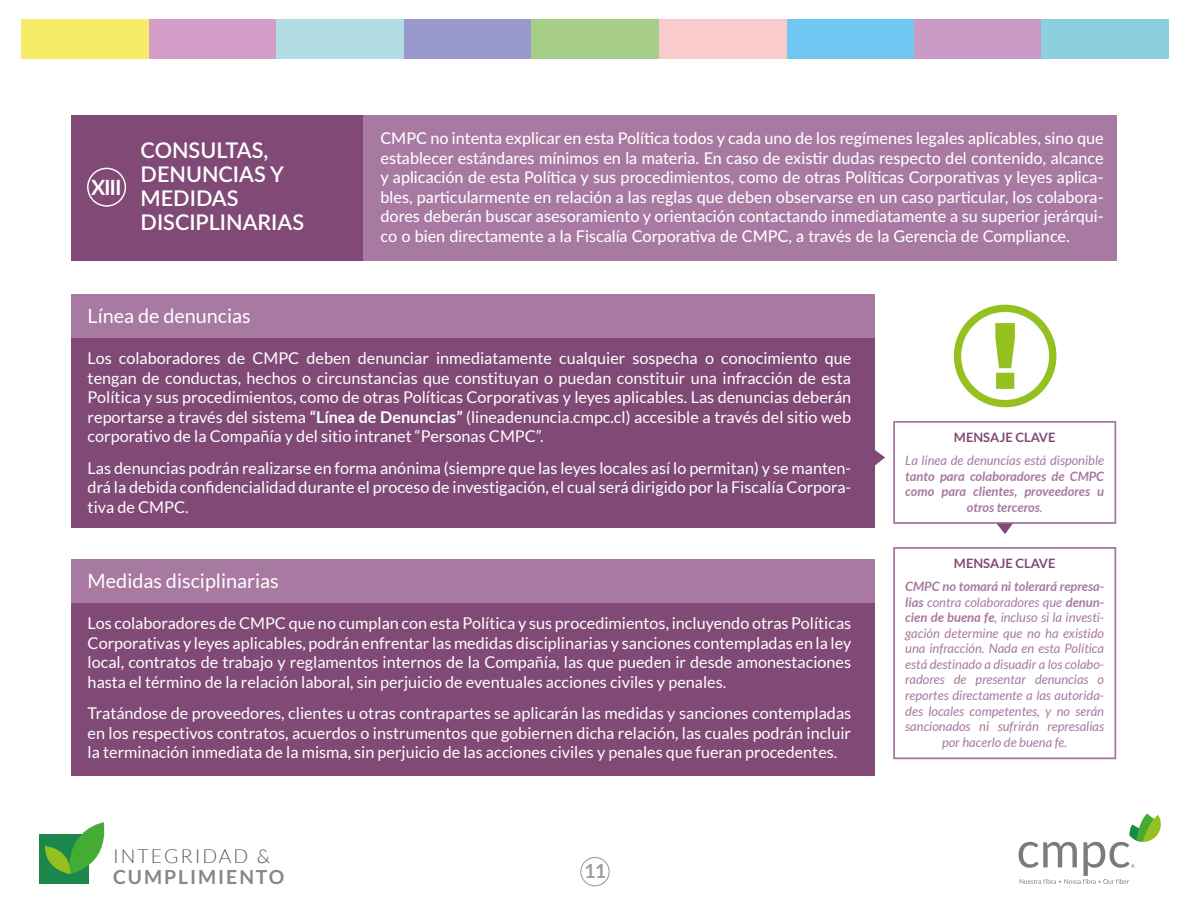
<style>
.page{position:relative;width:1190px;height:920px;background:#fff}
.page>*{position:absolute;margin:0;border:0;box-sizing:border-box;transform-origin:0 0}
.t1{font:600 21.6px/24px "Lato";color:#fff}
.t2{font:700 21px "Lato";color:#fff}
.t3{font:19.8px "Lato";color:#fff}
.t4{font:700 19.5px "Lato";color:#9d9d9c}
.t5{font:700 19.35px "Lato";letter-spacing:.1em;color:#878787}
.t6{font:300 19.35px "Lato";letter-spacing:.1em;color:#575756}
.t7{font:16.2px/19.5px "Lato";color:#fff;text-align:justify}
.t8{font:500 16.2px/19.5px "Lato";color:#fff;text-align:justify}
.t9{font:italic 12.9px/15.6px "Lato";color:#a879a1;text-align:center}
.t10{font:italic 700 12.9px/15.6px "Lato";color:#a879a1;text-align:center}
.t11{font:700 12.9px "Lato";color:#814a76}
.s1{font-weight:700}
.s2{font-weight:400}
</style>
<div class="page">
<div style="left:39px;top:834px;width:50px;height:50px;background:#1c874a"></div>
<svg style="left:45px;top:822px;width:60px;height:52px"></svg>
<svg style="left:1018px;top:813px;width:142px;height:70px"></svg>
<div style="left:148px;top:20px;width:128px;height:39px;background:#d59ec8"></div>
<div style="left:914px;top:20px;width:127px;height:39px;background:#ca9ac6"></div>
<div style="left:786px;top:20px;width:128px;height:39px;background:#70c8f2"></div>
<div style="left:1041px;top:20px;width:127px;height:39px;background:#8cd0e0"></div>
<div style="left:21px;top:20px;width:128px;height:39px;background:#f7ec67"></div>
<div style="left:659px;top:20px;width:127px;height:39px;background:#f9cbcd"></div>
<div style="left:531px;top:20px;width:128px;height:39px;background:#a7ce88"></div>
<div style="left:403px;top:20px;width:128px;height:39px;background:#99c"></div>
<div style="left:276px;top:20px;width:127px;height:39px;background:#b3dde2"></div>
<div style="left:132px;top:115px;width:984px;height:146px;background:#a879a1"></div>
<div style="left:71px;top:115px;width:292px;height:146px;background:#814a76"></div>
<div style="left:87px;top:168px;width:39px;height:39px;border:1px solid #fff;border-radius:50%"></div>
<svg style="left:893px;top:547px;width:223px;height:212px"></svg>
<svg style="left:874px;top:449px;width:11px;height:17px"></svg>
<svg style="left:893px;top:421px;width:223px;height:113px"></svg>
<div style="left:71px;top:294px;width:803px;height:44px;background:#a879a1"></div>
<div style="left:71px;top:338px;width:803px;height:189px;background:#814a76"></div>
<div style="left:71px;top:559px;width:803px;height:44px;background:#a879a1"></div>
<div style="left:71px;top:603px;width:803px;height:173px;background:#814a76"></div>
<div style="left:580px;top:856px;width:29px;height:30px;border:1px solid #9d9d9c;border-radius:50%"></div>
<svg style="left:953px;top:304px;width:103px;height:103px"></svg>
<p class="t2" style="left:91px;top:175px;width:32px">XIII</p>
<h1 class="t1" style="left:141px;top:138px;width:165px">CONSULTAS,<br>DENUNCIAS Y<br>MEDIDAS<br>DISCIPLINARIAS</h1>
<p class="t8" style="left:380px;top:128px;width:724px">CMPC no intenta explicar en esta Política todos y cada uno de los regímenes legales aplicables, sino que establecer estándares mínimos en la materia. En caso de existir dudas respecto del contenido, alcance y aplicación de esta Política y sus procedimientos, como de otras Políticas Corporativas y leyes aplica&shy;bles, particularmente en relación a las reglas que deben observarse en un caso particular, los colabora&shy;dores deberán buscar asesoramiento y orientación contactando inmediatamente a su superior jerárqui&shy;co o bien directamente a la Fiscalía Corporativa de CMPC, a través de la Gerencia de Compliance.</p>
<p class="t3" style="left:88px;top:305px;width:165px">Línea de denuncias</p>
<p class="t7" style="left:88px;top:348px;width:765px">Los colaboradores de CMPC deben denunciar inmediatamente cualquier sospecha o conocimiento que tengan de conductas, hechos o circunstancias que constituyan o puedan constituir una infracción de esta Política y sus procedimientos, como de otras Políticas Corporativas y leyes aplicables. Las denuncias deberán reportarse a través del sistema <span class="s1">“Línea de Denuncias”</span> (lineadenuncia.cmpc.cl) accesible a través del sitio web corporativo de la Compañía y del sitio intranet “Personas CMPC”.</p>
<p class="t7" style="left:88px;top:458px;width:765px">Las denuncias podrán realizarse en forma anónima (siempre que las leyes locales así lo permitan) y se manten&shy;drá la debida confidencialidad durante el proceso de investigación, el cual será dirigido por la Fiscalía Corpora&shy;tiva de CMPC.</p>
<p class="t3" style="left:88px;top:570px;width:193px">Medidas disciplinarias</p>
<p class="t7" style="left:88px;top:613px;width:765px">Los colaboradores de CMPC que no cumplan con esta Política y sus procedimientos, incluyendo otras Políticas Corporativas y leyes aplicables, podrán enfrentar las medidas disciplinarias y sanciones contempladas en la ley local, contratos de trabajo y reglamentos internos de la Compañía, las que pueden ir desde amonestaciones hasta el término de la relación laboral, sin perjuicio de eventuales acciones civiles y penales.</p>
<p class="t7" style="left:88px;top:703px;width:765px">Tratándose de proveedores, clientes u otras contrapartes se aplicarán las medidas y sanciones contempladas en los respectivos contratos, acuerdos o instrumentos que gobiernen dicha relación, las cuales podrán incluir la terminación inmediata de la misma, sin perjuicio de las acciones civiles y penales que fueran procedentes.</p>
<p class="t6" style="left:113px;top:845px;width:159px">INTEGRIDAD &amp;</p>
<p class="t5" style="left:113px;top:866px;width:173px">CUMPLIMIENTO</p>
<p class="t4" style="left:584px;top:860px;width:23px">11</p>
<p class="t11" style="left:954px;top:430px;width:103px">MENSAJE CLAVE</p>
<p class="t9" style="left:905px;top:453px;width:200px">La línea de denuncias está disponible</p>
<p class="t10" style="left:905px;top:468px;width:200px">tanto para colaboradores de CMPC como para clientes, proveedores u otros terceros<span class="s2">.</span></p>
<p class="t11" style="left:954px;top:556px;width:103px">MENSAJE CLAVE</p>
<p class="t9" style="left:905px;top:579px;width:200px"><span class="s1">CMPC no tomará ni tolerará represa&shy;lias</span> contra colaboradores que <span class="s1">denun&shy;cien de buena fe</span>, incluso si la investi&shy;gación determine que no ha existido una infracción. Nada en esta Política está destinado a disuadir a los colabo&shy;radores de presentar denuncias o reportes directamente a las autorida&shy;des locales competentes, y no serán sancionados ni sufrirán represalias por hacerlo de buena fe.</p>
</div>
